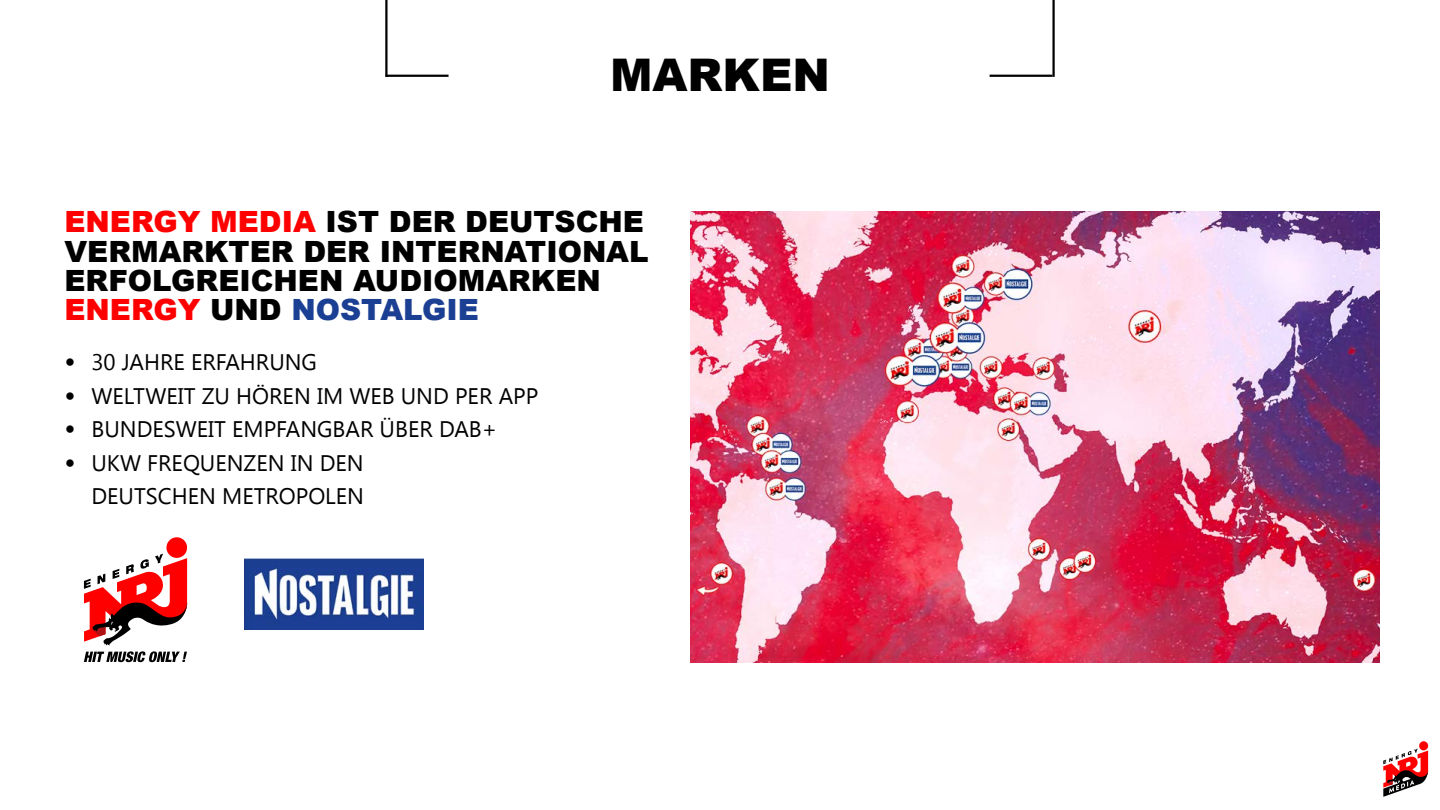
<style>
.page{position:relative;width:1440px;height:810px;background:#fff}
.page>*{position:absolute;margin:0;border:0;box-sizing:border-box;transform-origin:0 0}
.t1{font:900 45px "Arial";color:#000}
.t2{font:900 29.25px/29.1px "Arial";color:#000}
.t3{font:22.5px/33.6px "Segoe UI";color:#000;text-align:right}
.s1{color:#f00}
.s2{color:#1b3f93}
.s3{font-family:"Arial";font-weight:900}
</style>
<div class="page">
<svg style="left:1383px;top:741px;width:46px;height:56px"></svg>
<img style="left:244px;top:558px;width:179px;height:72px">
<svg style="left:84px;top:537px;width:103px;height:125px"></svg>
<img style="left:691px;top:212px;width:689px;height:450px">
<hr style="left:385px;top:0;width:3px;height:77px;background:#000">
<hr style="left:1052px;top:0;width:3px;height:77px;background:#000">
<hr style="left:386px;top:75px;width:63px;height:2px;background:#000">
<hr style="left:990px;top:75px;width:62px;height:2px;background:#000">
<h1 class="t1" style="left:610px;top:42px;width:221px">MARKEN</h1>
<h2 class="t2" style="left:64px;top:207px;width:586px"><span class="s1">ENERGY MEDIA</span> IST DER DEUTSCHE<br>VERMARKTER DER INTERNATIONAL<br>ERFOLGREICHEN AUDIOMARKEN<br><span class="s1">ENERGY</span> UND <span class="s2">NOSTALGIE</span></h2>
<p class="t3" style="left:64px;top:344px;width:254px"><span class="s3">•</span> 30 JAHRE ERFAHRUNG</p>
<p class="t3" style="left:64px;top:378px;width:475px"><span class="s3">•</span> WELTWEIT ZU HÖREN IM WEB UND PER APP</p>
<p class="t3" style="left:64px;top:411px;width:434px"><span class="s3">•</span> BUNDESWEIT EMPFANGBAR ÜBER DAB+</p>
<p class="t3" style="left:64px;top:445px;width:301px"><span class="s3">•</span> UKW FREQUENZEN IN DEN<br>DEUTSCHEN METROPOLEN</p>
</div>
